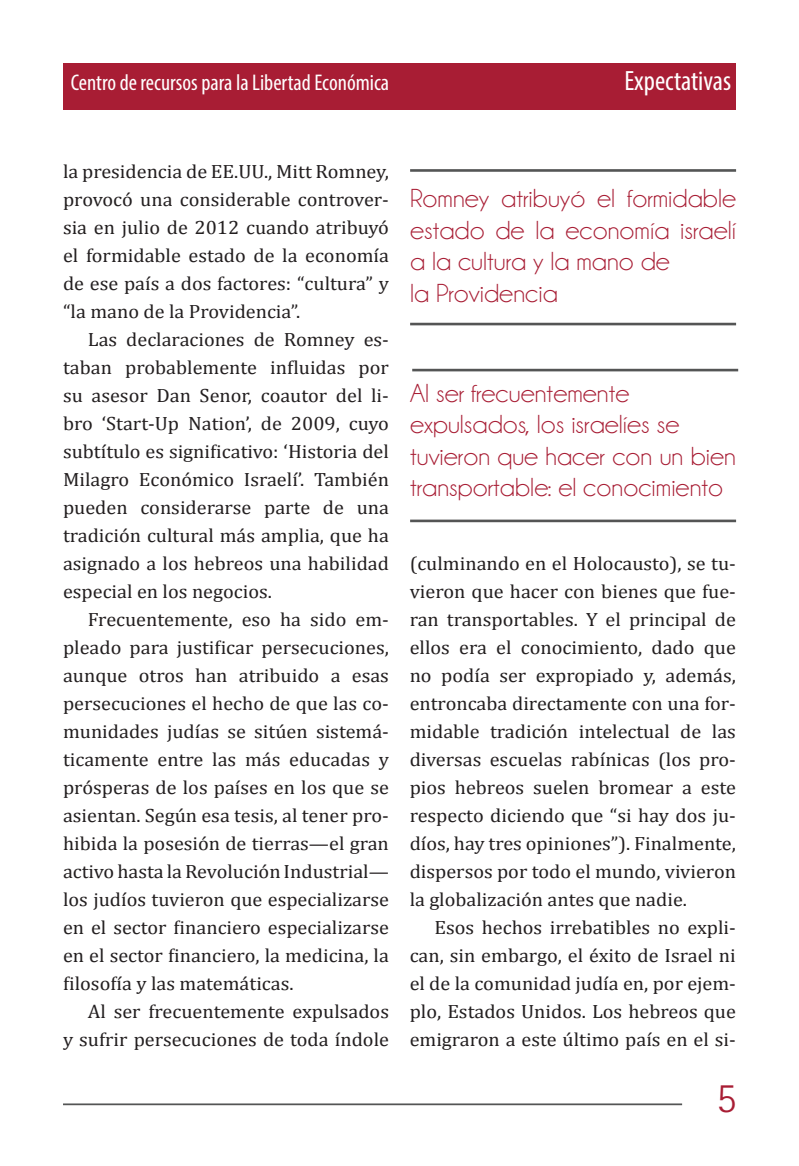
<style>
.page{position:relative;width:799px;height:1166px;background:#fff}
.page>*{position:absolute;margin:0;border:0;box-sizing:border-box;transform-origin:0 0}
.t1{font:300 42px "Rotis Sans Serif";color:#a81d34}
.t2{font:condensed 28px "Myriad Pro";color:#fff}
.t3{font:26.25px/31.5px "Champagne&Limousines";color:#a81d34;text-align:justify;scale:1.05 1}
.t4{font:condensed 22.75px "Myriad Pro";color:#fff}
.t5{font:19.25px/28px "Cambria";color:#231f20;text-align:justify;scale:1.05 1}
</style>
<div class="page">
<div style="left:63px;top:63px;width:673px;height:46px;background:#a81d34"></div>
<hr style="left:410px;top:169px;width:326px;height:3px;background:#545555">
<hr style="left:410px;top:323px;width:326px;height:2px;background:#545555">
<hr style="left:412px;top:369px;width:326px;height:2px;background:#545555">
<hr style="left:410px;top:519px;width:326px;height:3px;background:#545555">
<hr style="left:63px;top:1103px;width:619px;height:2px;background:#545555">
<p class="t4" style="left:71px;top:69px;width:320px">Centro de recursos para la Libertad Económica</p>
<p class="t2" style="left:624px;top:64px;width:108px">Expectativas</p>
<p class="t5" style="left:63px;top:157px;width:312px">la presidencia de EE.UU., Mitt Romney, provocó una considerable controver&shy;sia en julio de 2012 cuando atribuyó el formidable estado de la economía de ese país a dos factores: “cultura” y “la mano de la Providencia”.</p>
<p class="t5" style="left:63px;top:325px;width:312px;text-indent:25px">Las declaraciones de Romney es&shy;taban probablemente influidas por su asesor Dan Senor, coautor del li&shy;bro ‘Start-Up Nation’, de 2009, cuyo subtítulo es significativo: ‘Historia del Milagro Económico Israelí’. También pueden considerarse parte de una tradición cultural más amplia, que ha asignado a los hebreos una habilidad especial en los negocios.</p>
<p class="t5" style="left:63px;top:605px;width:312px;text-indent:25px">Frecuentemente, eso ha sido em&shy;pleado para justificar persecuciones, aunque otros han atribuido a esas persecuciones el hecho de que las co&shy;munidades judías se sitúen sistemá&shy;ticamente entre las más educadas y prósperas de los países en los que se asientan. Según esa tesis, al tener pro&shy;hibida la posesión de tierras—el gran activo hasta la Revolución Industrial— los judíos tuvieron que especializarse en el sector financiero especializarse en el sector financiero, la medicina, la filosofía y las matemáticas.</p>
<p class="t5" style="left:63px;top:997px;width:312px;text-align:right">Al ser frecuentemente expulsados<br>y sufrir persecuciones de toda índole</p>
<p class="t3" style="left:410px;top:183px;width:312px">Romney atribuyó el formidable estado de la economía israelí a la cultura y la mano de</p>
<p class="t3" style="left:410px;top:278px;width:142px">la Providencia</p>
<p class="t3" style="left:410px;top:377px;width:210px">Al ser frecuentemente</p>
<p class="t3" style="left:410px;top:409px;width:258px">expulsados, los israelíes se</p>
<p class="t3" style="left:410px;top:440px;width:312px">tuvieron que hacer con un bien transportable: el conocimiento</p>
<p class="t5" style="left:410px;top:549px;width:312px">(culminando en el Holocausto), se tu&shy;vieron que hacer con bienes que fue&shy;ran transportables. Y el principal de ellos era el conocimiento, dado que no podía ser expropiado y, además, entroncaba directamente con una for&shy;midable tradición intelectual de las diversas escuelas rabínicas (los pro&shy;pios hebreos suelen bromear a este respecto diciendo que “si hay dos ju&shy;díos, hay tres opiniones”). Finalmente, dispersos por todo el mundo, vivieron la globalización antes que nadie.</p>
<p class="t5" style="left:410px;top:913px;width:312px;text-indent:25px">Esos hechos irrebatibles no expli&shy;can, sin embargo, el éxito de Israel ni el de la comunidad judía en, por ejem&shy;plo, Estados Unidos. Los hebreos que emigraron a este último país en el si-</p>
<p class="t1" style="left:716px;top:1073px;width:22px">5</p>
</div>
